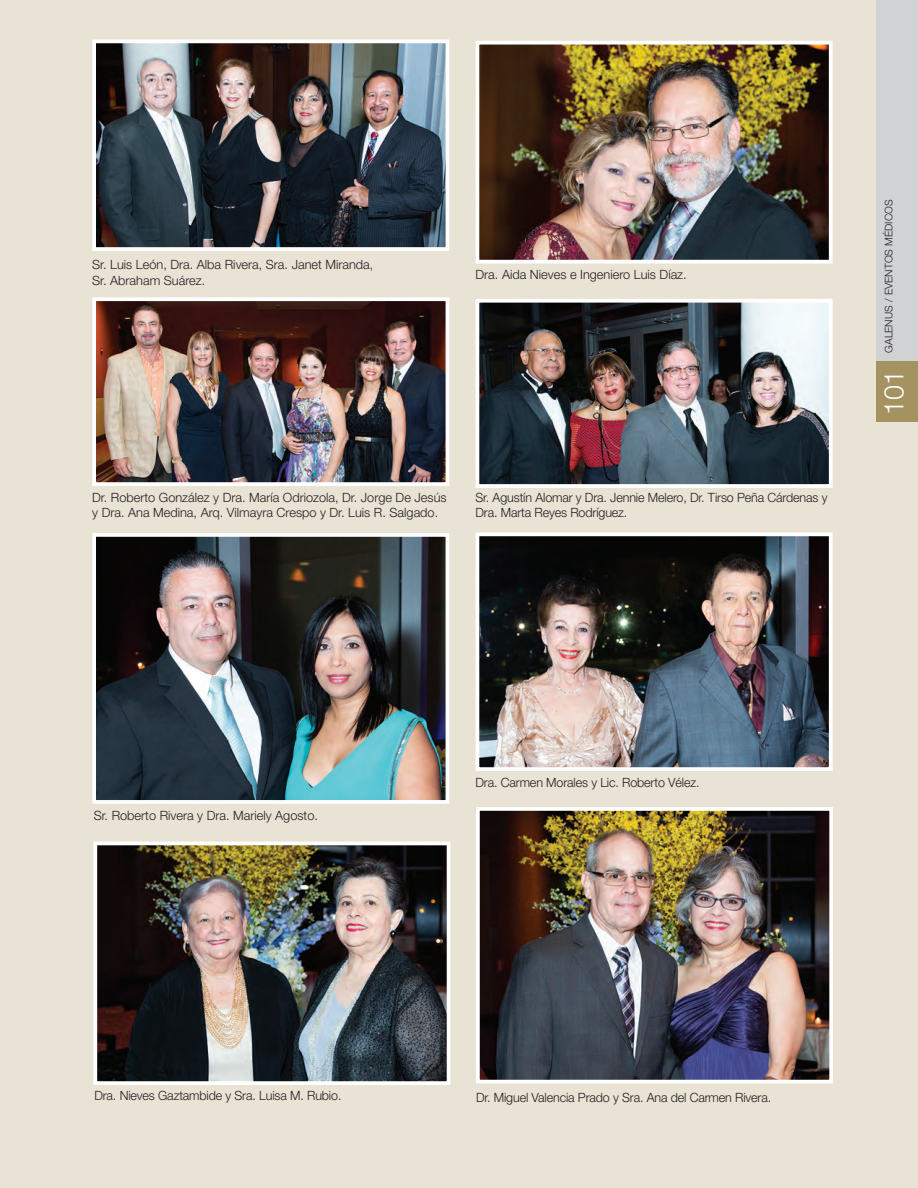
<style>
.page{position:relative;width:918px;height:1188px;background:#e9e3d5}
.page>*{position:absolute;margin:0;border:0;box-sizing:border-box;transform-origin:0 0}
.t1{font:300 27px "Helvetica Neue";color:#fff}
.t2{font:300 12.75px/15.3px "Helvetica Neue";color:#231f20}
.t3{font:300 10.5px "Helvetica Neue";color:#231f20}
</style>
<div class="page">
<img style="left:97px;top:538px;width:347px;height:261px">
<div style="left:92px;top:533px;width:357px;height:271px;border:4px solid #fff"></div>
<img style="left:97px;top:44px;width:347px;height:202px">
<div style="left:92px;top:39px;width:357px;height:212px;border:4px solid #fff"></div>
<img style="left:480px;top:537px;width:347px;height:229px">
<div style="left:475px;top:532px;width:357px;height:239px;border:4px solid #fff"></div>
<img style="left:98px;top:846px;width:347px;height:234px">
<div style="left:93px;top:841px;width:357px;height:244px;border:4px solid #fff"></div>
<img style="left:481px;top:812px;width:347px;height:266px">
<div style="left:476px;top:807px;width:357px;height:276px;border:4px solid #fff"></div>
<img style="left:480px;top:46px;width:347px;height:212px">
<div style="left:475px;top:41px;width:357px;height:222px;border:4px solid #fff"></div>
<img style="left:97px;top:302px;width:347px;height:179px">
<div style="left:92px;top:297px;width:357px;height:189px;border:4px solid #fff"></div>
<img style="left:480px;top:304px;width:347px;height:179px">
<div style="left:475px;top:299px;width:357px;height:189px;border:4px solid #fff"></div>
<div style="left:876px;top:0;width:42px;height:412px;background:#d1d2d4"></div>
<div style="left:876px;top:361px;width:42px;height:60px;background:#a49261"></div>
<p class="t2" style="left:92px;top:257px;width:283px">Sr. Luis León, Dra. Alba Rivera, Sra. Janet Miranda,<br>Sr. Abraham Suárez.</p>
<p class="t2" style="left:475px;top:267px;width:213px">Dra. Aida Nieves e Ingeniero Luis Díaz.</p>
<p class="t2" style="left:92px;top:490px;width:356px">Dr. Roberto González y Dra. María Odriozola, Dr. Jorge De Jesús y Dra. Ana Medina, Arq. Vilmayra Crespo y Dr. Luis R. Salgado.</p>
<p class="t2" style="left:475px;top:490px;width:353px">Sr. Agustín Alomar y Dra. Jennie Melero, Dr. Tirso Peña Cárdenas y<br>Dra. Marta Reyes Rodríguez.</p>
<p class="t3" style="left:882px;top:353px;width:155px;rotate:-90deg">GALENUS / EVENTOS MÉDICOS</p>
<h1 class="t1" style="left:877px;top:415px;width:47px;rotate:-90deg">101</h1>
<p class="t2" style="left:94px;top:807px;width:226px">Sr. Roberto Rivera y Dra. Mariely Agosto.</p>
<p class="t2" style="left:475px;top:774px;width:225px">Dra. Carmen Morales y Lic. Roberto Vélez.</p>
<p class="t2" style="left:94px;top:1088px;width:249px">Dra. Nieves Gaztambide y Sra. Luisa M. Rubio.</p>
<p class="t2" style="left:476px;top:1089px;width:297px">Dr. Miguel Valencia Prado y Sra. Ana del Carmen Rivera.</p>
</div>
